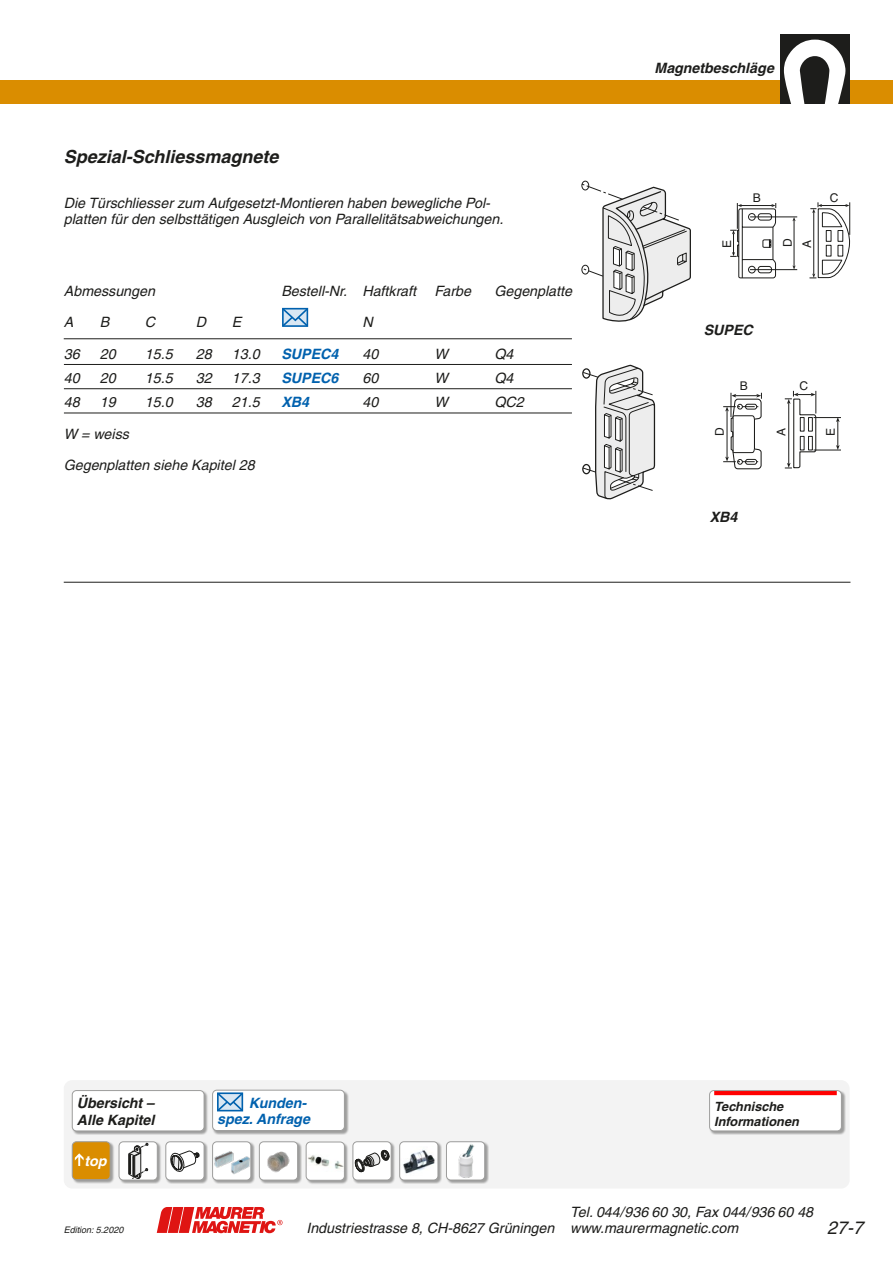
<style>
.page{position:relative;width:893px;height:1263px;background:#fff}
.page>*{position:absolute;margin:0;border:0;box-sizing:border-box;transform-origin:0 0}
.t1{font:italic 700 18px "Helvetica";color:#1d1d1b}
.t2{font:italic 18px "Helvetica";color:#1d1d1b}
.t3{font:italic 14.25px/15.8px "Helvetica";color:#1d1d1b}
.t4{font:italic 700 14.25px/16.5px "Helvetica";color:#1d1d1b}
.t5{font:italic 700 14.25px/16.5px "Helvetica";color:#0061ae;text-align:right}
.t6{font:italic 700 14.25px "Helvetica";color:#fff}
.t7{font:italic 700 12.75px/15px "Helvetica";color:#1d1d1b}
.t8{font:12px/19.4px "Helvetica";color:#1d1d1b}
.t9{font:italic 9px "Helvetica";color:#1d1d1b}
</style>
<div class="page">
<div style="left:0;top:81px;width:893px;height:23px;background:#da8d00"></div>
<div style="left:780px;top:34px;width:70px;height:70px;background:#1d1d1b"></div>
<svg style="left:784px;top:40px;width:61px;height:64px"></svg>
<svg style="left:157px;top:1207px;width:125px;height:26px"></svg>
<svg style="left:582px;top:364px;width:73px;height:136px"></svg>
<div style="left:582px;top:464px;width:9px;height:10px;border:1px solid #1d1d1b;border-radius:50%"></div>
<svg style="left:723px;top:393px;width:39px;height:76px"></svg>
<svg style="left:785px;top:391px;width:56px;height:78px"></svg>
<svg style="left:581px;top:180px;width:110px;height:142px"></svg>
<svg style="left:730px;top:203px;width:46px;height:76px"></svg>
<hr style="left:750px;top:217px;width:47px;height:1px;background:#1d1d1b">
<hr style="left:750px;top:269px;width:47px;height:1px;background:#1d1d1b">
<hr style="left:794px;top:220px;width:1px;height:46px;background:#1d1d1b">
<svg style="left:792px;top:217px;width:4px;height:4px"></svg>
<svg style="left:792px;top:265px;width:4px;height:5px"></svg>
<svg style="left:809px;top:202px;width:41px;height:76px"></svg>
<svg style="left:282px;top:307px;width:27px;height:20px"></svg>
<div style="left:64px;top:1080px;width:786px;height:108px;background:#f3f3f3;border-radius:9px"></div>
<div style="left:119px;top:1141px;width:42px;height:43px;background:#1d1d1b;opacity:.4"></div>
<div style="left:119px;top:1142px;width:38px;height:38px;background:#fff;border-radius:4px"></div>
<svg style="left:128px;top:1143px;width:20px;height:35px"></svg>
<div style="left:119px;top:1141px;width:39px;height:39px;border:1px solid #9d9d9c;border-radius:4px"></div>
<div style="left:259px;top:1141px;width:43px;height:43px;background:#1d1d1b;opacity:.4"></div>
<div style="left:259px;top:1142px;width:39px;height:38px;background:#fff;border-radius:4px"></div>
<img style="left:267px;top:1151px;width:23px;height:22px">
<div style="left:259px;top:1141px;width:39px;height:39px;border:1px solid #9d9d9c;border-radius:4px"></div>
<div style="left:399px;top:1141px;width:43px;height:43px;background:#1d1d1b;opacity:.4"></div>
<div style="left:400px;top:1142px;width:38px;height:38px;background:#fff;border-radius:4px"></div>
<img style="left:403px;top:1150px;width:32px;height:24px">
<div style="left:399px;top:1141px;width:39px;height:39px;border:1px solid #9d9d9c;border-radius:4px"></div>
<div style="left:446px;top:1141px;width:43px;height:43px;background:#1d1d1b;opacity:.4"></div>
<img style="left:446px;top:1142px;width:39px;height:38px">
<div style="left:446px;top:1141px;width:39px;height:39px;border:1px solid #9d9d9c;border-radius:4px"></div>
<div style="left:353px;top:1141px;width:42px;height:43px;background:#1d1d1b;opacity:.4"></div>
<div style="left:353px;top:1142px;width:38px;height:38px;background:#fff;border-radius:4px"></div>
<svg style="left:355px;top:1150px;width:34px;height:22px"></svg>
<div style="left:353px;top:1141px;width:39px;height:39px;border:1px solid #9d9d9c;border-radius:4px"></div>
<div style="left:306px;top:1142px;width:43px;height:42px;background:#1d1d1b;opacity:.4"></div>
<div style="left:306px;top:1142px;width:38px;height:38px;background:#fff;border-radius:4px"></div>
<img style="left:308px;top:1155px;width:35px;height:14px">
<div style="left:306px;top:1141px;width:39px;height:40px;border:1px solid #9d9d9c;border-radius:4px"></div>
<div style="left:166px;top:1141px;width:42px;height:43px;background:#1d1d1b;opacity:.4"></div>
<div style="left:166px;top:1142px;width:38px;height:38px;background:#fff;border-radius:4px"></div>
<svg style="left:170px;top:1150px;width:30px;height:22px"></svg>
<div style="left:165px;top:1141px;width:39px;height:39px;border:1px solid #9d9d9c;border-radius:4px"></div>
<div style="left:212px;top:1141px;width:43px;height:43px;background:#1d1d1b;opacity:.4"></div>
<div style="left:213px;top:1142px;width:38px;height:38px;background:#fff;border-radius:4px"></div>
<img style="left:213px;top:1151px;width:38px;height:29px">
<div style="left:212px;top:1141px;width:39px;height:39px;border:1px solid #9d9d9c;border-radius:4px"></div>
<div style="left:72px;top:1141px;width:43px;height:43px;background:#1d1d1b;opacity:.4"></div>
<div style="left:72px;top:1142px;width:38px;height:37px;background:#da8d00;border-radius:4px"></div>
<div style="left:72px;top:1141px;width:39px;height:39px;border:1px solid #9d9d9c;border-radius:4px"></div>
<svg style="left:75px;top:1153px;width:9px;height:13px"></svg>
<hr style="left:64px;top:582px;width:786px;height:1px;background:#1d1d1b">
<hr style="left:64px;top:338px;width:508px;height:1px;background:#1d1d1b">
<hr style="left:64px;top:364px;width:508px;height:1px;background:#1d1d1b">
<hr style="left:64px;top:388px;width:508px;height:1px;background:#1d1d1b">
<hr style="left:64px;top:413px;width:508px;height:1px;background:#1d1d1b">
<div style="left:212px;top:1090px;width:137px;height:45px;background:#1d1d1b;opacity:.4"></div>
<div style="left:213px;top:1090px;width:131px;height:40px;background:#fff;border-radius:4px"></div>
<div style="left:212px;top:1090px;width:133px;height:41px;border:1px solid #9d9d9c;border-radius:4px"></div>
<div style="left:72px;top:1090px;width:137px;height:45px;background:#1d1d1b;opacity:.4"></div>
<div style="left:72px;top:1090px;width:132px;height:41px;background:#fff;border-radius:4px"></div>
<div style="left:72px;top:1090px;width:132px;height:41px;border:1px solid #9d9d9c;border-radius:4px"></div>
<svg style="left:216px;top:1091px;width:29px;height:21px"></svg>
<div style="left:709px;top:1090px;width:137px;height:45px;background:#1d1d1b;opacity:.4"></div>
<div style="left:710px;top:1090px;width:131px;height:41px;background:#fff;border-radius:4px"></div>
<hr style="left:714px;top:1091px;width:123px;height:4px;background:#f00">
<div style="left:709px;top:1090px;width:133px;height:41px;border:1px solid #9d9d9c;border-radius:4px"></div>
<p class="t1" style="left:64px;top:145px;width:216px">Spezial-Schliessmagnete</p>
<p class="t3" style="left:64px;top:195px;width:441px">Die Türschliesser zum Aufgesetzt-Montieren haben bewegliche Pol&shy;platten für den selbsttätigen Ausgleich von Parallelitätsabweichungen.</p>
<p class="t3" style="left:64px;top:283px;width:93px">Abmessungen</p>
<p class="t3" style="left:281px;top:283px;width:136px">Bestell-Nr. Haftkraft</p>
<p class="t3" style="left:434px;top:283px;width:38px">Farbe</p>
<p class="t3" style="left:494px;top:283px;width:79px">Gegenplatte</p>
<p class="t3" style="left:64px;top:315px;width:11px">A</p>
<p class="t3" style="left:100px;top:315px;width:11px">B</p>
<p class="t3" style="left:145px;top:315px;width:12px">C</p>
<p class="t3" style="left:196px;top:315px;width:12px">D</p>
<p class="t3" style="left:232px;top:315px;width:11px">E</p>
<p class="t3" style="left:362px;top:315px;width:12px">N</p>
<p class="t3" style="left:64px;top:346px;width:17px">36</p>
<p class="t3" style="left:100px;top:346px;width:17px">20</p>
<p class="t3" style="left:145px;top:346px;width:29px">15.5</p>
<p class="t3" style="left:196px;top:346px;width:17px">28</p>
<p class="t3" style="left:232px;top:346px;width:29px">13.0</p>
<p class="t5" style="left:281px;top:345px;width:59px">SUPEC4</p>
<p class="t3" style="left:362px;top:346px;width:17px">40</p>
<p class="t3" style="left:434px;top:346px;width:15px">W</p>
<p class="t3" style="left:494px;top:346px;width:21px">Q4</p>
<p class="t3" style="left:64px;top:370px;width:17px">40</p>
<p class="t3" style="left:100px;top:370px;width:17px">20</p>
<p class="t3" style="left:145px;top:370px;width:29px">15.5</p>
<p class="t3" style="left:196px;top:370px;width:17px">32</p>
<p class="t3" style="left:232px;top:370px;width:29px">17.3</p>
<p class="t5" style="left:281px;top:370px;width:59px">SUPEC6</p>
<p class="t3" style="left:362px;top:370px;width:17px">60</p>
<p class="t3" style="left:434px;top:370px;width:15px">W</p>
<p class="t3" style="left:494px;top:370px;width:21px">Q4</p>
<p class="t3" style="left:64px;top:395px;width:17px">48</p>
<p class="t3" style="left:100px;top:395px;width:17px">19</p>
<p class="t3" style="left:145px;top:395px;width:29px">15.0</p>
<p class="t3" style="left:196px;top:395px;width:17px">38</p>
<p class="t3" style="left:232px;top:395px;width:29px">21.5</p>
<p class="t5" style="left:281px;top:394px;width:29px">XB4</p>
<p class="t3" style="left:362px;top:395px;width:17px">40</p>
<p class="t3" style="left:434px;top:395px;width:15px">W</p>
<p class="t3" style="left:494px;top:395px;width:31px">QC2</p>
<p class="t3" style="left:64px;top:426px;width:67px">W = weiss</p>
<p class="t3" style="left:64px;top:457px;width:192px">Gegenplatten siehe Kapitel 28</p>
<p class="t4" style="left:654px;top:59px;width:121px">Magnetbeschläge</p>
<p class="t8" style="left:753px;top:188px;width:10px">B</p>
<p class="t8" style="left:830px;top:188px;width:10px">C</p>
<p class="t8" style="left:717px;top:248px;width:10px;rotate:-90deg">E</p>
<p class="t8" style="left:778px;top:248px;width:10px;rotate:-90deg">D<br>A</p>
<p class="t4" style="left:704px;top:321px;width:51px">SUPEC</p>
<p class="t8" style="left:740px;top:376px;width:10px">B</p>
<p class="t8" style="left:800px;top:376px;width:10px">C</p>
<p class="t8" style="left:710px;top:436px;width:10px;rotate:-90deg">D</p>
<p class="t8" style="left:772px;top:436px;width:10px;rotate:-90deg">A</p>
<p class="t8" style="left:821px;top:436px;width:10px;rotate:-90deg">E</p>
<p class="t4" style="left:710px;top:509px;width:29px">XB4</p>
<p class="t4" style="left:77px;top:1094px;width:79px">Übersicht –<br>Alle Kapitel</p>
<p class="t7" style="left:714px;top:1099px;width:86px">Technische<br>Informationen</p>
<p class="t5" style="left:217px;top:1094px;width:94px">Kunden&shy;spez. Anfrage</p>
<p class="t6" style="left:85px;top:1152px;width:24px">top</p>
<p class="t3" style="left:306px;top:1204px;width:508px;text-indent:264px">Tel. 044/936 60 30, Fax 044/936 60 48<br>Industriestrasse 8, CH-8627 Grüningen www.maurermagnetic.com</p>
<p class="t9" style="left:64px;top:1224px;width:61px">Edition: 5.2020</p>
<p class="t2" style="left:827px;top:1217px;width:38px">27-7</p>
</div>
